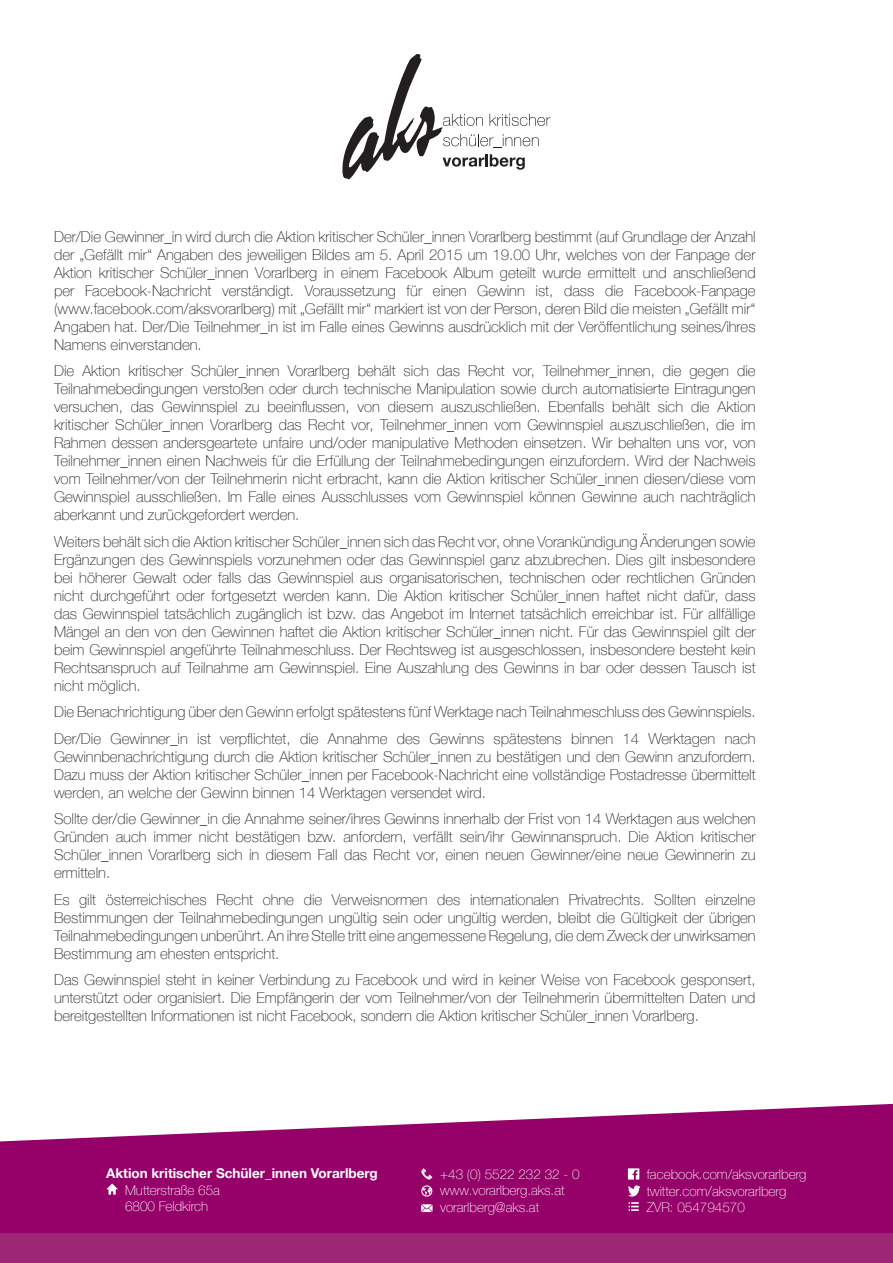
<style>
.page{position:relative;width:893px;height:1263px;background:#fff}
.page>*{position:absolute;margin:0;border:0;box-sizing:border-box;transform-origin:0 0}
.Absatz{font:100 15px/18px "Helvetica Neue";color:#231f20;text-align:justify}
.t1{font:100 13.5px/16.2px "Helvetica Neue";color:#fff}
.t2{font:700 13.5px "Helvetica Neue";color:#fff}
</style>
<div class="page">
<svg style="left:342px;top:54px;width:208px;height:125px"></svg>
<svg style="left:0;top:1103px;width:893px;height:130px;background:#a5277f"></svg>
<div style="left:0;top:1233px;width:893px;height:30px;background:#9d2675"></div>
<svg style="left:106px;top:1183px;width:12px;height:12px"></svg>
<svg style="left:421px;top:1168px;width:11px;height:28px"></svg>
<svg style="left:421px;top:1204px;width:12px;height:8px"></svg>
<svg style="left:628px;top:1168px;width:11px;height:11px"></svg>
<svg style="left:628px;top:1185px;width:12px;height:11px"></svg>
<svg style="left:628px;top:1202px;width:11px;height:9px"></svg>
<p class="Absatz" style="left:54px;top:227px;width:703px">Der/Die Gewinner_in wird durch die Aktion kritischer Schüler_innen Vorarlberg bestimmt (auf Grundlage der Anzahl der „Gefällt mir“ Angaben des jeweiligen Bildes am 5. April 2015 um 19.00 Uhr, welches von der Fanpage der Aktion kritischer Schüler_innen Vorarlberg in einem Facebook Album geteilt wurde ermittelt und anschließend per Facebook-Nachricht verständigt. Voraussetzung für einen Gewinn ist, dass die Facebook-Fanpage (www.facebook.com/aksvorarlberg) mit „Gefällt mir“ markiert ist von der Person, deren Bild die meisten „Gefällt mir“ Angaben hat. Der/Die Teilnehmer_in ist im Falle eines Gewinns ausdrücklich mit der Veröffentlichung seines/ihres Namens einverstanden.</p>
<p class="Absatz" style="left:54px;top:361px;width:703px">Die Aktion kritischer Schüler_innen Vorarlberg behält sich das Recht vor, Teilnehmer_innen, die gegen die Teilnahmebedingungen verstoßen oder durch technische Manipulation sowie durch automatisierte Eintragungen versuchen, das Gewinnspiel zu beeinflussen, von diesem auszuschließen. Ebenfalls behält sich die Aktion kritischer Schüler_innen Vorarlberg das Recht vor, Teilnehmer_innen vom Gewinnspiel auszuschließen, die im Rahmen dessen andersgeartete unfaire und/oder manipulative Methoden einsetzen. Wir behalten uns vor, von Teilnehmer_innen einen Nachweis für die Erfüllung der Teilnahmebedingungen einzufordern. Wird der Nachweis vom Teilnehmer/von der Teilnehmerin nicht erbracht, kann die Aktion kritischer Schüler_innen diesen/diese vom Gewinnspiel ausschließen. Im Falle eines Ausschlusses vom Gewinnspiel können Gewinne auch nachträglich aberkannt und zurückgefordert werden.</p>
<p class="Absatz" style="left:54px;top:532px;width:703px">Weiters behält sich die Aktion kritischer Schüler_innen sich das Recht vor, ohne Vorankündigung Änderungen sowie Ergänzungen des Gewinnspiels vorzunehmen oder das Gewinnspiel ganz abzubrechen. Dies gilt insbesondere bei höherer Gewalt oder falls das Gewinnspiel aus organisatorischen, technischen oder rechtlichen Gründen nicht durchgeführt oder fortgesetzt werden kann. Die Aktion kritischer Schüler_innen haftet nicht dafür, dass das Gewinnspiel tatsächlich zugänglich ist bzw. das Angebot im Internet tatsächlich erreichbar ist. Für allfällige Mängel an den von den Gewinnen haftet die Aktion kritischer Schüler_innen nicht. Für das Gewinnspiel gilt der beim Gewinnspiel angeführte Teilnahmeschluss. Der Rechtsweg ist ausgeschlossen, insbesondere besteht kein Rechtsanspruch auf Teilnahme am Gewinnspiel. Eine Auszahlung des Gewinns in bar oder dessen Tausch ist nicht möglich.</p>
<p class="Absatz" style="left:54px;top:702px;width:703px">Die Benachrichtigung über den Gewinn erfolgt spätestens fünf Werktage nach Teilnahmeschluss des Gewinnspiels.</p>
<p class="Absatz" style="left:54px;top:729px;width:703px">Der/Die Gewinner_in ist verpflichtet, die Annahme des Gewinns spätestens binnen 14 Werktagen nach Gewinnbenachrichtigung durch die Aktion kritischer Schüler_innen zu bestätigen und den Gewinn anzufordern.<br>Dazu muss der Aktion kritischer Schüler_innen per Facebook-Nachricht eine vollständige Postadresse übermittelt werden, an welche der Gewinn binnen 14 Werktagen versendet wird.</p>
<p class="Absatz" style="left:54px;top:809px;width:703px">Sollte der/die Gewinner_in die Annahme seiner/ihres Gewinns innerhalb der Frist von 14 Werktagen aus welchen Gründen auch immer nicht bestätigen bzw. anfordern, verfällt sein/ihr Gewinnanspruch. Die Aktion kritischer Schüler_innen Vorarlberg sich in diesem Fall das Recht vor, einen neuen Gewinner/eine neue Gewinnerin zu ermitteln.</p>
<p class="Absatz" style="left:54px;top:890px;width:703px">Es gilt österreichisches Recht ohne die Verweisnormen des internationalen Privatrechts. Sollten einzelne Bestimmungen der Teilnahmebedingungen ungültig sein oder ungültig werden, bleibt die Gültigkeit der übrigen Teilnahmebedingungen unberührt. An ihre Stelle tritt eine angemessene Regelung, die dem Zweck der unwirksamen Bestimmung am ehesten entspricht.</p>
<p class="Absatz" style="left:54px;top:970px;width:703px">Das Gewinnspiel steht in keiner Verbindung zu Facebook und wird in keiner Weise von Facebook gesponsert, unterstützt oder organisiert. Die Empfängerin der vom Teilnehmer/von der Teilnehmerin übermittelten Daten und bereitgestellten Informationen ist nicht Facebook, sondern die Aktion kritischer Schüler_innen Vorarlberg.</p>
<p class="t2" style="left:106px;top:1163px;width:273px">Aktion kritischer Schüler_innen Vorarlberg</p>
<p class="t1" style="left:125px;top:1181px;width:96px">Mutterstraße 65a<br>6800 Feldkirch</p>
<p class="t1" style="left:440px;top:1166px;width:141px">+43 (0) 5522 232 32 - 0 www.vorarlberg.aks.at vorarlberg@aks.at</p>
<p class="t1" style="left:647px;top:1166px;width:161px">facebook.com/aksvorarlberg twitter.com/aksvorarlberg<br>ZVR: 054794570</p>
</div>
